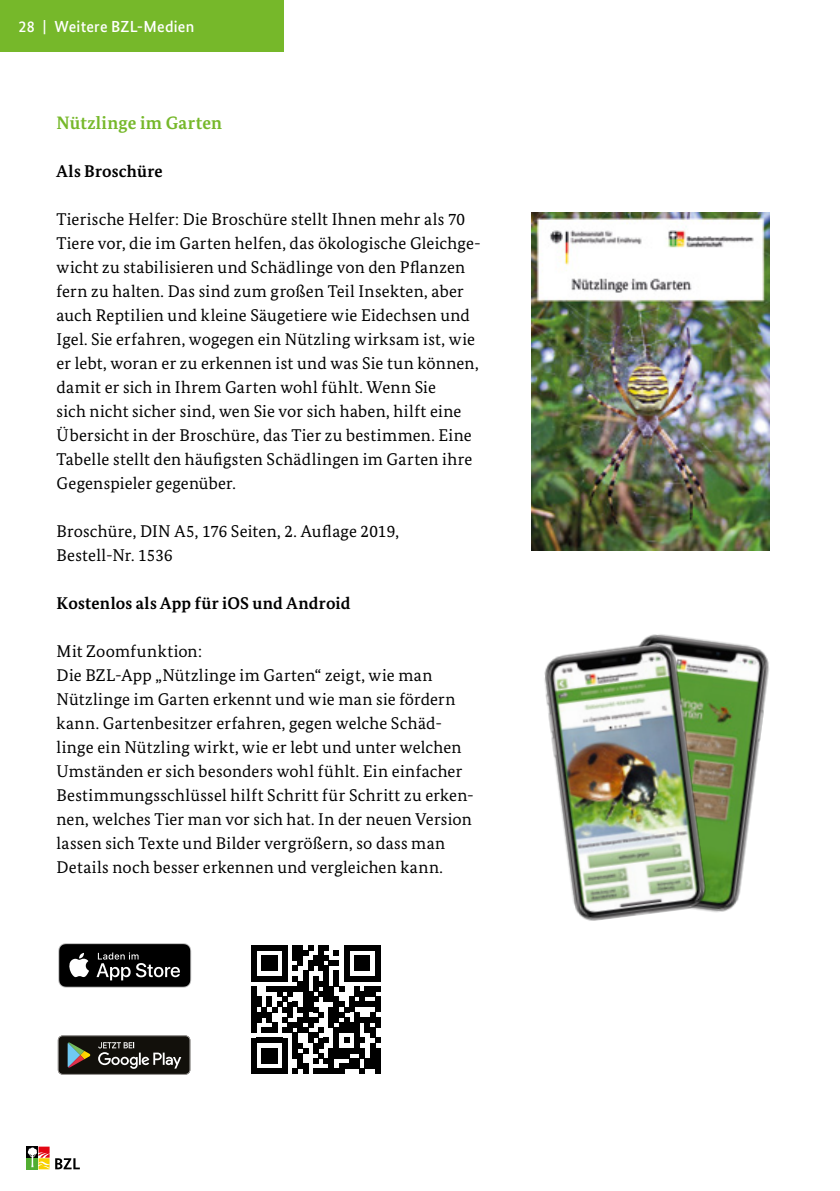
<style>
.page{position:relative;width:840px;height:1191px;background:#fff}
.page>*{position:absolute;margin:0;border:0;box-sizing:border-box;transform-origin:0 0}
._01_fließtext{font:700 18px "Bundes Serif";letter-spacing:.015em;color:#76b82a}
._01_fließtext-2{font:17px/24px "Bundes Serif";letter-spacing:.01em;color:#000}
._01_fließtext-3{font:700 17px "Bundes Serif";letter-spacing:.01em;color:#000}
.t1{font:500 16px "Bundes Sans";letter-spacing:.015em;color:#fff}
</style>
<div class="page">
<div style="left:0;top:0;width:283px;height:52px;background:#76b82a"></div>
<svg style="left:27px;top:1146px;width:53px;height:23px"></svg>
<img style="left:531px;top:212px;width:238px;height:338px">
<svg style="left:58px;top:1035px;width:132px;height:39px;background:#373631"></svg>
<svg style="left:58px;top:943px;width:133px;height:44px;background:#2e2e2e"></svg>
<img style="left:652px;top:634px;width:117px;height:275px">
<img style="left:544px;top:635px;width:187px;height:286px">
<svg style="left:251px;top:945px;width:129px;height:129px"></svg>
<div style="left:375px;top:1048px;width:5px;height:15px;background:#000"></div>
<div style="left:375px;top:1063px;width:5px;height:11px;background:#000"></div>
<p class="t1" style="left:19px;top:17px;width:177px">28 | Weitere BZL-Medien</p>
<p class="_01_fließtext" style="left:56px;top:112px;width:167px">Nützlinge im Garten</p>
<p class="_01_fließtext-3" style="left:56px;top:161px;width:108px">Als Broschüre</p>
<p class="_01_fließtext-2" style="left:56px;top:207px;width:425px">Tierische Helfer: Die Broschüre stellt Ihnen mehr als 70<br>Tiere vor, die im Garten helfen, das ökologische Gleichge&shy;wicht zu stabilisieren und Schädlinge von den Pflanzen fern zu halten. Das sind zum großen Teil Insekten, aber auch Reptilien und kleine Säugetiere wie Eidechsen und Igel. Sie erfahren, wogegen ein Nützling wirksam ist, wie er lebt, woran er zu erkennen ist und was Sie tun können, damit er sich in Ihrem Garten wohl fühlt. Wenn Sie<br>sich nicht sicher sind, wen Sie vor sich haben, hilft eine Übersicht in der Broschüre, das Tier zu bestimmen. Eine Tabelle stellt den häufigsten Schädlingen im Garten ihre Gegenspieler gegenüber.</p>
<p class="_01_fließtext-2" style="left:56px;top:519px;width:343px">Broschüre, DIN A5, 176 Seiten, 2. Auflage 2019,<br>Bestell-Nr. 1536</p>
<p class="_01_fließtext-3" style="left:56px;top:593px;width:295px">Kostenlos als App für iOS und Android</p>
<p class="_01_fließtext-2" style="left:56px;top:639px;width:418px">Mit Zoomfunktion:<br>Die BZL-App „Nützlinge im Garten“ zeigt, wie man Nützlinge im Garten erkennt und wie man sie fördern kann. Gartenbesitzer erfahren, gegen welche Schäd&shy;linge ein Nützling wirkt, wie er lebt und unter welchen Umständen er sich besonders wohl fühlt. Ein einfacher Bestimmungsschlüssel hilft Schritt für Schritt zu erken&shy;nen, welches Tier man vor sich hat. In der neuen Version lassen sich Texte und Bilder vergrößern, so dass man Details noch besser erkennen und vergleichen kann.</p>
</div>
